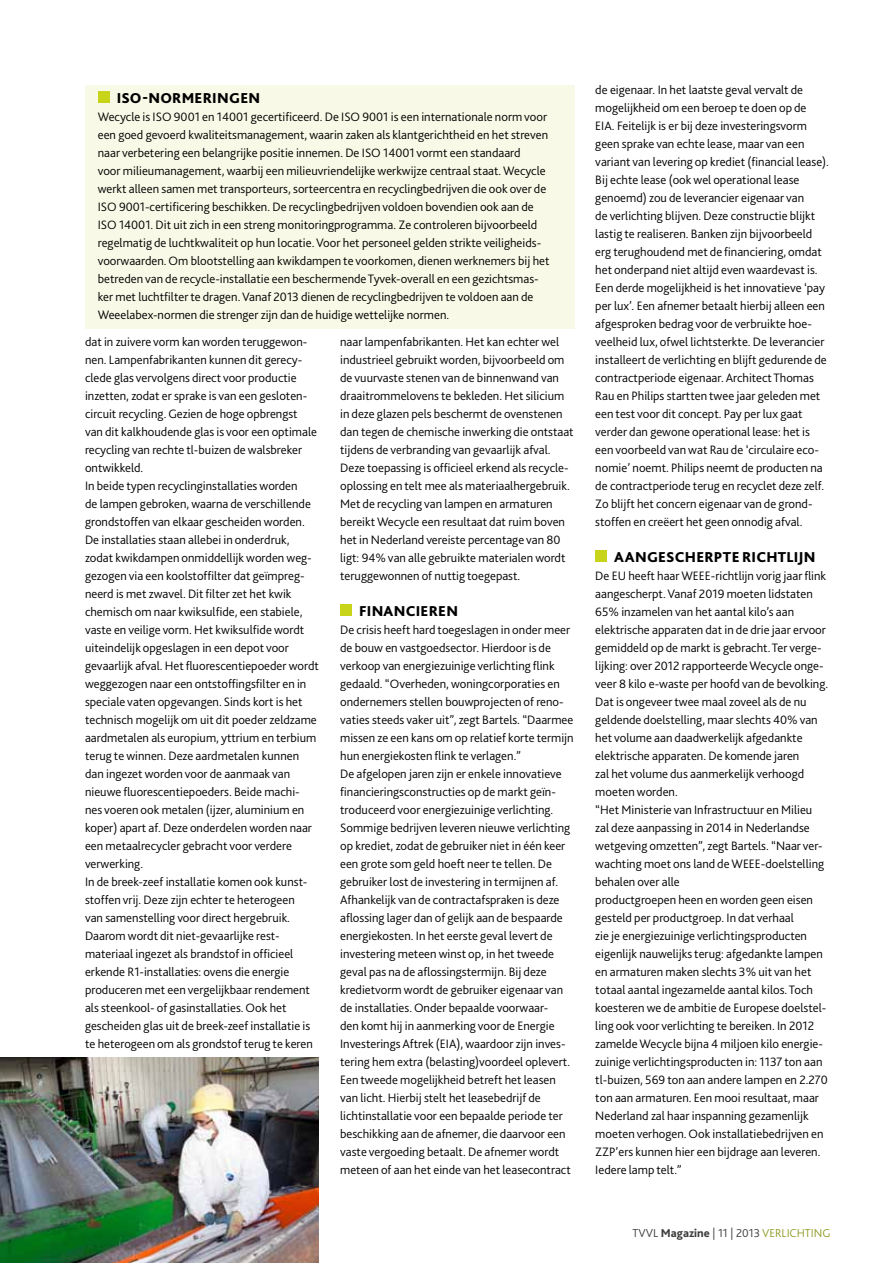
<style>
.page{position:relative;width:893px;height:1263px;background:#fff}
.page>*{position:absolute;margin:0;border:0;box-sizing:border-box;transform-origin:0 0}
.t1{font:800 15px "Bliss 2";letter-spacing:.02em;color:#000}
.t2{font:300 12.75px/18px "Bliss 2";color:#000}
.t3{font:300 12px "Bliss 2";color:#3c3c3b}
.s1{font-weight:800}
.s2{color:#919c26}
</style>
<div class="page">
<div style="left:340px;top:605px;width:12px;height:11px;background:#c8d419"></div>
<div style="left:595px;top:551px;width:12px;height:11px;background:#c8d419"></div>
<div style="left:85px;top:85px;width:489px;height:243px;background:#f8f9e6"></div>
<div style="left:98px;top:92px;width:11px;height:11px;background:#c8d419"></div>
<img style="left:0;top:1057px;width:319px;height:206px">
<p class="t1" style="left:117px;top:93px;width:145px">ISO-NORMERINGEN</p>
<p class="t2" style="left:98px;top:109px;width:453px">Wecycle is ISO 9001 en 14001 gecertificeerd. De ISO 9001 is een internationale norm voor een goed gevoerd kwaliteitsmanagement, waarin zaken als klantgerichtheid en het streven naar verbetering een belangrijke positie innemen. De ISO 14001 vormt een standaard<br>voor milieumanagement, waarbij een milieuvriendelijke werkwijze centraal staat. Wecycle werkt alleen samen met transporteurs, sorteercentra en recyclingbedrijven die ook over de ISO 9001-certificering beschikken. De recyclingbedrijven voldoen bovendien ook aan de ISO 14001. Dit uit zich in een streng monitoringprogramma. Ze controleren bijvoorbeeld regelmatig de luchtkwaliteit op hun locatie. Voor het personeel gelden strikte veiligheids&shy;voorwaarden. Om blootstelling aan kwikdampen te voorkomen, dienen werknemers bij het betreden van de recycle-installatie een beschermende Tyvek-overall en een gezichtsmas&shy;ker met luchtfilter te dragen. Vanaf 2013 dienen de recyclingbedrijven te voldoen aan de Weeelabex-normen die strenger zijn dan de huidige wettelijke normen.</p>
<p class="t2" style="left:85px;top:334px;width:235px">dat in zuivere vorm kan worden teruggewon&shy;nen. Lampenfabrikanten kunnen dit gerecy&shy;clede glas vervolgens direct voor productie inzetten, zodat er sprake is van een gesloten&shy;circuit recycling. Gezien de hoge opbrengst<br>van dit kalkhoudende glas is voor een optimale recycling van rechte tl-buizen de walsbreker ontwikkeld.<br>In beide typen recyclinginstallaties worden<br>de lampen gebroken, waarna de verschillende grondstoffen van elkaar gescheiden worden.<br>De installaties staan allebei in onderdruk, zodat kwikdampen onmiddellijk worden weg&shy;gezogen via een koolstoffilter dat geïmpreg&shy;neerd is met zwavel. Dit filter zet het kwik chemisch om naar kwiksulfide, een stabiele, vaste en veilige vorm. Het kwiksulfide wordt uiteindelijk opgeslagen in een depot voor gevaarlijk afval. Het fluorescentiepoeder wordt weggezogen naar een ontstoffingsfilter en in speciale vaten opgevangen. Sinds kort is het technisch mogelijk om uit dit poeder zeldzame aardmetalen als europium, yttrium en terbium terug te winnen. Deze aardmetalen kunnen dan ingezet worden voor de aanmaak van nieuwe fluorescentiepoeders. Beide machi&shy;nes voeren ook metalen (ijzer, aluminium en koper) apart af. Deze onderdelen worden naar een metaalrecycler gebracht voor verdere verwerking.<br>In de breek-zeef installatie komen ook kunst&shy;stoffen vrij. Deze zijn echter te heterogeen<br>van samenstelling voor direct hergebruik.<br>Daarom wordt dit niet-gevaarlijke rest&shy;materiaal ingezet als brandstof in officieel erkende R1-installaties: ovens die energie produceren met een vergelijkbaar rendement als steenkool- of gasinstallaties. Ook het gescheiden glas uit de breek-zeef installatie is te heterogeen om als grondstof terug te keren</p>
<p class="t2" style="left:340px;top:334px;width:235px">naar lampenfabrikanten. Het kan echter wel industrieel gebruikt worden, bijvoorbeeld om de vuurvaste stenen van de binnenwand van draaitrommelovens te bekleden. Het silicium in deze glazen pels beschermt de ovenstenen dan tegen de chemische inwerking die ontstaat tijdens de verbranding van gevaarlijk afval.<br>Deze toepassing is officieel erkend als recycle&shy;oplossing en telt mee als materiaalhergebruik.<br>Met de recycling van lampen en armaturen bereikt Wecycle een resultaat dat ruim boven het in Nederland vereiste percentage van 80 ligt: 94% van alle gebruikte materialen wordt teruggewonnen of nuttig toegepast.</p>
<p class="t1" style="left:359px;top:606px;width:100px">FINANCIEREN</p>
<p class="t2" style="left:340px;top:622px;width:235px">De crisis heeft hard toegeslagen in onder meer de bouw en vastgoedsector. Hierdoor is de verkoop van energiezuinige verlichting flink gedaald. “Overheden, woningcorporaties en ondernemers stellen bouwprojecten of reno&shy;vaties steeds vaker uit”, zegt Bartels. “Daarmee missen ze een kans om op relatief korte termijn hun energiekosten flink te verlagen.”<br>De afgelopen jaren zijn er enkele innovatieve financieringsconstructies op de markt geïn&shy;troduceerd voor energiezuinige verlichting.<br>Sommige bedrijven leveren nieuwe verlichting op krediet, zodat de gebruiker niet in één keer een grote som geld hoeft neer te tellen. De gebruiker lost de investering in termijnen af.<br>Afhankelijk van de contractafspraken is deze aflossing lager dan of gelijk aan de bespaarde energiekosten. In het eerste geval levert de investering meteen winst op, in het tweede geval pas na de aflossingstermijn. Bij deze kredietvorm wordt de gebruiker eigenaar van de installaties. Onder bepaalde voorwaar-<br>den komt hij in aanmerking voor de Energie Investerings Aftrek (EIA), waardoor zijn inves&shy;tering hem extra (belasting)voordeel oplevert.<br>Een tweede mogelijkheid betreft het leasen van licht. Hierbij stelt het leasebedrijf de lichtinstallatie voor een bepaalde periode ter beschikking aan de afnemer, die daarvoor een vaste vergoeding betaalt. De afnemer wordt meteen of aan het einde van het leasecontract</p>
<p class="t2" style="left:595px;top:82px;width:235px">de eigenaar. In het laatste geval vervalt de mogelijkheid om een beroep te doen op de EIA. Feitelijk is er bij deze investeringsvorm geen sprake van echte lease, maar van een variant van levering op krediet (financial lease).<br>Bij echte lease (ook wel operational lease genoemd) zou de leverancier eigenaar van<br>de verlichting blijven. Deze constructie blijkt lastig te realiseren. Banken zijn bijvoorbeeld erg terughoudend met de financiering, omdat het onderpand niet altijd even waardevast is.<br>Een derde mogelijkheid is het innovatieve ‘pay per lux’. Een afnemer betaalt hierbij alleen een afgesproken bedrag voor de verbruikte hoe&shy;veelheid lux, ofwel lichtsterkte. De leverancier installeert de verlichting en blijft gedurende de contractperiode eigenaar. Architect Thomas Rau en Philips startten twee jaar geleden met een test voor dit concept. Pay per lux gaat verder dan gewone operational lease: het is een voorbeeld van wat Rau de ‘circulaire eco&shy;nomie’ noemt. Philips neemt de producten na de contractperiode terug en recyclet deze zelf.<br>Zo blijft het concern eigenaar van de grond&shy;stoffen en creëert het geen onnodig afval.</p>
<p class="t1" style="left:614px;top:552px;width:203px">AANGESCHERPTE RICHTLIJN</p>
<p class="t2" style="left:595px;top:568px;width:234px">De EU heeft haar WEEE-richtlijn vorig jaar flink aangescherpt. Vanaf 2019 moeten lidstaten 65% inzamelen van het aantal kilo’s aan elektrische apparaten dat in de drie jaar ervoor gemiddeld op de markt is gebracht. Ter verge&shy;lijking: over 2012 rapporteerde Wecycle onge&shy;veer 8 kilo e-waste per hoofd van de bevolking.<br>Dat is ongeveer twee maal zoveel als de nu geldende doelstelling, maar slechts 40% van het volume aan daadwerkelijk afgedankte elektrische apparaten. De komende jaren<br>zal het volume dus aanmerkelijk verhoogd moeten worden.<br>“Het Ministerie van Infrastructuur en Milieu zal deze aanpassing in 2014 in Nederlandse wetgeving omzetten”, zegt Bartels. “Naar ver&shy;wachting moet ons land de WEEE-doelstelling behalen over alle<br>productgroepen heen en worden geen eisen gesteld per productgroep. In dat verhaal<br>zie je energiezuinige verlichtingsproducten eigenlijk nauwelijks terug: afgedankte lampen en armaturen maken slechts 3% uit van het totaal aantal ingezamelde aantal kilos. Toch koesteren we de ambitie de Europese doelstel&shy;ling ook voor verlichting te bereiken. In 2012 zamelde Wecycle bijna 4 miljoen kilo energie&shy;zuinige verlichtingsproducten in: 1137 ton aan tl-buizen, 569 ton aan andere lampen en 2.270 ton aan armaturen. Een mooi resultaat, maar Nederland zal haar inspanning gezamenlijk moeten verhogen. Ook installatiebedrijven en ZZP’ers kunnen hier een bijdrage aan leveren.<br>Iedere lamp telt.”</p>
<p class="t3" style="left:632px;top:1228px;width:199px">TVVL <span class="s1">Magazine</span> | 11 | 2013 <span class="s2">VERLICHTING</span></p>
</div>
